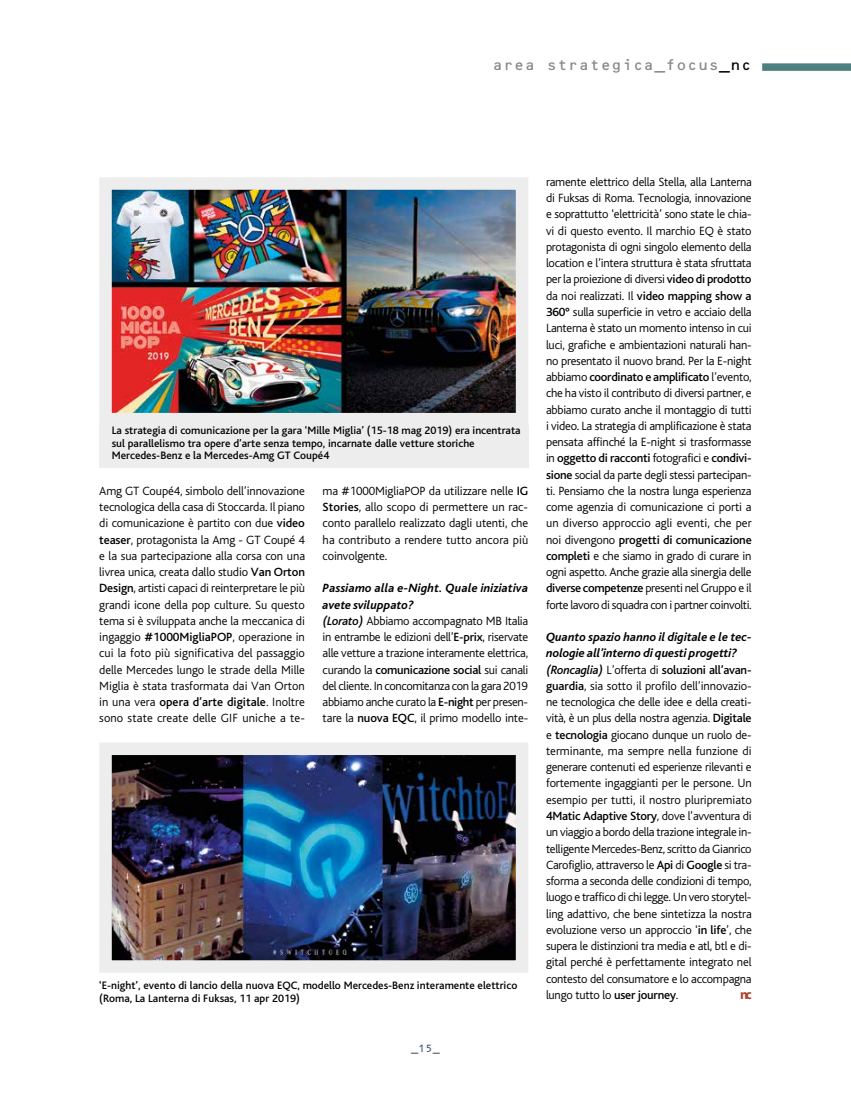
<style>
.page{position:relative;width:851px;height:1099px;background:#fff}
.page>*{position:absolute;margin:0;border:0;box-sizing:border-box;transform-origin:0 0}
.t1{font:15px "Microscan B";color:#878787}
.t2{font:700 13.75px "Myriad";color:#ac4430}
.t3{font:300 12.5px/16.2px "Bliss";letter-spacing:-.02em;color:#000;text-align:justify}
.t4{font:500 11.25px/12.5px "Bliss";color:#000}
.t5{font:10px "Microscan B";color:#45556a}
.s1{color:#000}
.s2{font-weight:500}
.s3{font-weight:700;font-style:italic}
.s4{font-weight:500;font-style:italic}
</style>
<div class="page">
<div style="left:762px;top:63px;width:88px;height:8px;background:#4c8081"></div>
<img style="left:112px;top:190px;width:403px;height:222px">
<div style="left:99px;top:177px;width:429px;height:248px;border:12px solid #ededed"></div>
<img style="left:112px;top:755px;width:403px;height:204px">
<div style="left:99px;top:742px;width:429px;height:230px;border:12px solid #ededed"></div>
<div style="left:99px;top:425px;width:429px;height:43px;background:#ededed"></div>
<p class="t1" style="left:492px;top:55px;width:261px">area strategica_focus<span class="s1">_nc</span></p>
<p class="t4" style="left:112px;top:424px;width:410px">La strategia di comunicazione per la gara ‘Mille Miglia’ (15-18 mag 2019) era incentrata sul parallelismo tra opere d’arte senza tempo, incarnate dalle vetture storiche<br>Mercedes-Benz e la Mercedes-Amg GT Coupé4</p>
<p class="t3" style="left:99px;top:483px;width:207px">Amg GT Coupé4, simbolo dell’innovazione tecnologica della casa di Stoccarda. Il piano di comunicazione è partito con due <span class="s2">video teaser</span>, protagonista la Amg - GT Coupé 4 e la sua partecipazione alla corsa con una livrea unica, creata dallo studio <span class="s2">Van Orton Design</span>, artisti capaci di reinterpretare le più grandi icone della pop culture. Su questo tema si è sviluppata anche la meccanica di ingaggio <span class="s2">#1000MigliaPOP</span>, operazione in cui la foto più significativa del passaggio delle Mercedes lungo le strade della Mille Miglia è stata trasformata dai Van Orton in una vera <span class="s2">opera d’arte digitale</span>. Inoltre sono state create delle GIF uniche a te-</p>
<p class="t3" style="left:322px;top:483px;width:207px">ma #1000MigliaPOP da utilizzare nelle <span class="s2">IG Stories</span>, allo scopo di permettere un rac&shy;conto parallelo realizzato dagli utenti, che ha contributo a rendere tutto ancora più coinvolgente.</p>
<p class="t3" style="left:322px;top:580px;width:207px;text-align:left"><span class="s3">Passiamo alla e-Night. Quale iniziativa avete sviluppato?<br></span><span class="s4">(Lorato)</span> Abbiamo accompagnato MB Italia in entrambe le edizioni dell’<span class="s2">E-prix</span>, riservate alle vetture a trazione interamente elettrica, curando la <span class="s2">comunicazione social</span> sui canali del cliente. In concomitanza con la gara 2019 abbiamo anche curato la <span class="s2">E-night</span> per presen&shy;tare la <span class="s2">nuova EQC</span>, il primo modello inte-</p>
<p class="t4" style="left:99px;top:979px;width:419px">‘E-night’, evento di lancio della nuova EQC, modello Mercedes-Benz interamente elettrico (Roma, La Lanterna di Fuksas, 11 apr 2019)</p>
<p class="t5" style="left:411px;top:1041px;width:30px">_15_</p>
<p class="t3" style="left:546px;top:174px;width:207px">ramente elettrico della Stella, alla Lanterna di Fuksas di Roma. Tecnologia, innovazione e soprattutto ‘elettricità’ sono state le chia&shy;vi di questo evento. Il marchio EQ è stato protagonista di ogni singolo elemento della location e l’intera struttura è stata sfruttata per la proiezione di diversi <span class="s2">video di prodotto </span>da noi realizzati. Il <span class="s2">video mapping show a 360°</span> sulla superficie in vetro e acciaio della Lanterna è stato un momento intenso in cui luci, grafiche e ambientazioni naturali han&shy;no presentato il nuovo brand. Per la E-night abbiamo <span class="s2">coordinato e amplificato</span> l’evento, che ha visto il contributo di diversi partner, e abbiamo curato anche il montaggio di tutti i video. La strategia di amplificazione è stata pensata affinché la E-night si trasformasse in <span class="s2">oggetto di racconti</span> fotografici e <span class="s2">condivi&shy;sione</span> social da parte degli stessi partecipan&shy;ti. Pensiamo che la nostra lunga esperienza come agenzia di comunicazione ci porti a un diverso approccio agli eventi, che per noi divengono <span class="s2">progetti di comunicazione completi</span> e che siamo in grado di curare in ogni aspetto. Anche grazie alla sinergia delle <span class="s2">diverse competenze</span> presenti nel Gruppo e il forte lavoro di squadra con i partner coinvolti.</p>
<p class="t3" style="left:546px;top:629px;width:207px;text-align:left"><span class="s3">Quanto spazio hanno il digitale e le tec&shy;nologie all’interno di questi progetti? </span><span class="s4">(Roncaglia)</span> L’offerta di <span class="s2">soluzioni all’avan&shy;guardia</span>, sia sotto il profilo dell’innovazio&shy;ne tecnologica che delle idee e della creati&shy;vità, è un plus della nostra agenzia. <span class="s2">Digitale </span>e <span class="s2">tecnologia</span> giocano dunque un ruolo de&shy;terminante, ma sempre nella funzione di generare contenuti ed esperienze rilevanti e fortemente ingaggianti per le persone. Un esempio per tutti, il nostro pluripremiato <span class="s2">4Matic Adaptive Story</span>, dove l’avventura di un viaggio a bordo della trazione integrale in&shy;telligente Mercedes-Benz, scritto da Gianrico Carofiglio, attraverso le <span class="s2">Api</span> di <span class="s2">Google</span> si tra&shy;sforma a seconda delle condizioni di tempo, luogo e traffico di chi legge. Un vero storytel&shy;ling adattivo, che bene sintetizza la nostra evoluzione verso un approccio ‘<span class="s2">in life</span>’, che supera le distinzioni tra media e atl, btl e di&shy;gital perché è perfettamente integrato nel contesto del consumatore e lo accompagna lungo tutto lo <span class="s2">user journey</span>.</p>
<p class="t2" style="left:740px;top:987px;width:13px">nc</p>
</div>
